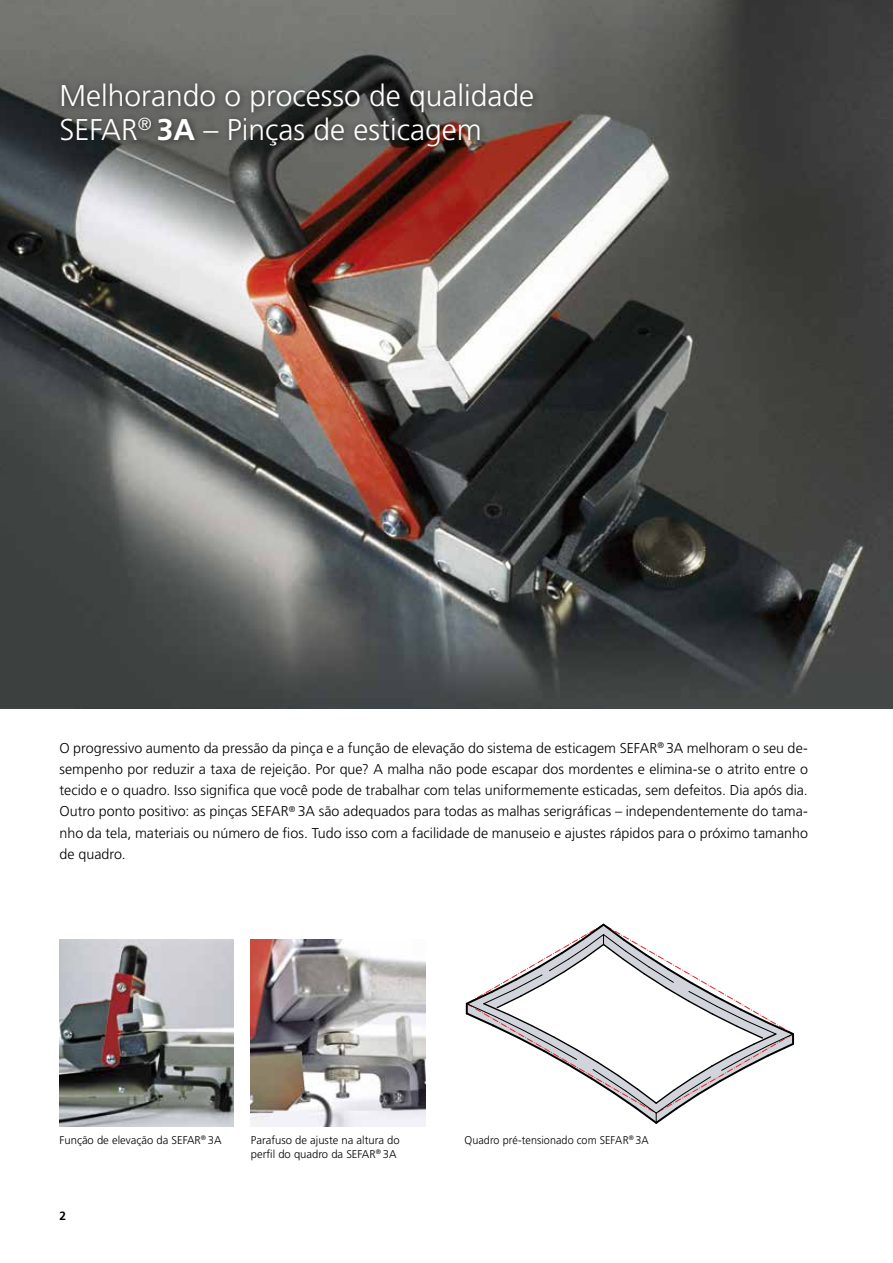
<style>
.page{position:relative;width:893px;height:1263px;background:#fff}
.page>*{position:absolute;margin:0;border:0;box-sizing:border-box;transform-origin:0 0}
.t1{font:300 30px/34px "Frutiger LT Std";color:#fff}
.t2{font:300 14.25px/21.3px "Frutiger LT Std";color:#000;text-align:justify}
.t3{font:700 12px "Frutiger LT Std";color:#000}
.t4{font:300 11.25px/14.1px "Frutiger LT Std";color:#000}
.t5{font:300 11.25px "Frutiger LT Std";color:#000;scale:.96 1}
.s1{font-weight:700}
</style>
<div class="page">
<img style="left:0;top:0;width:893px;height:708px">
<div style="left:56px;top:78px;width:485px;height:77px;background:#000;opacity:.55"></div>
<img style="left:60px;top:940px;width:174px;height:187px">
<svg style="left:466px;top:923px;width:328px;height:201px"></svg>
<img style="left:251px;top:940px;width:174px;height:187px">
<h1 class="t1" style="left:60px;top:79px;width:476px">Melhorando o processo de qualidade<br>SEFAR<sup>®</sup> <span class="s1">3A</span> – Pinças de esticagem</h1>
<p class="t2" style="left:60px;top:737px;width:750px">O progressivo aumento da pressão da pinça e a função de elevação do sistema de esticagem SEFAR<sup>®</sup> 3A melhoram o seu de&shy;sempenho por reduzir a taxa de rejeição. Por que? A malha não pode escapar dos mordentes e elimina-se o atrito entre o tecido e o quadro. Isso significa que você pode de trabalhar com telas uniformemente esticadas, sem defeitos. Dia após dia.<br>Outro ponto positivo: as pinças SEFAR<sup>®</sup> 3A são adequados para todas as malhas serigráficas – independentemente do tama&shy;nho da tela, materiais ou número de fios. Tudo isso com a facilidade de manuseio e ajustes rápidos para o próximo tamanho de quadro.</p>
<p class="t4" style="left:251px;top:1133px;width:150px">Parafuso de ajuste na altura do perfil do quadro da SEFAR<sup>®</sup> 3A</p>
<p class="t4" style="left:60px;top:1133px;width:164px">Função de elevação da SEFAR<sup>®</sup> 3A</p>
<p class="t5" style="left:464px;top:1134px;width:194px">Quadro pré-tensionado com SEFAR<sup>®</sup> 3A</p>
<p class="t3" style="left:59px;top:1209px;width:8px">2</p>
</div>
